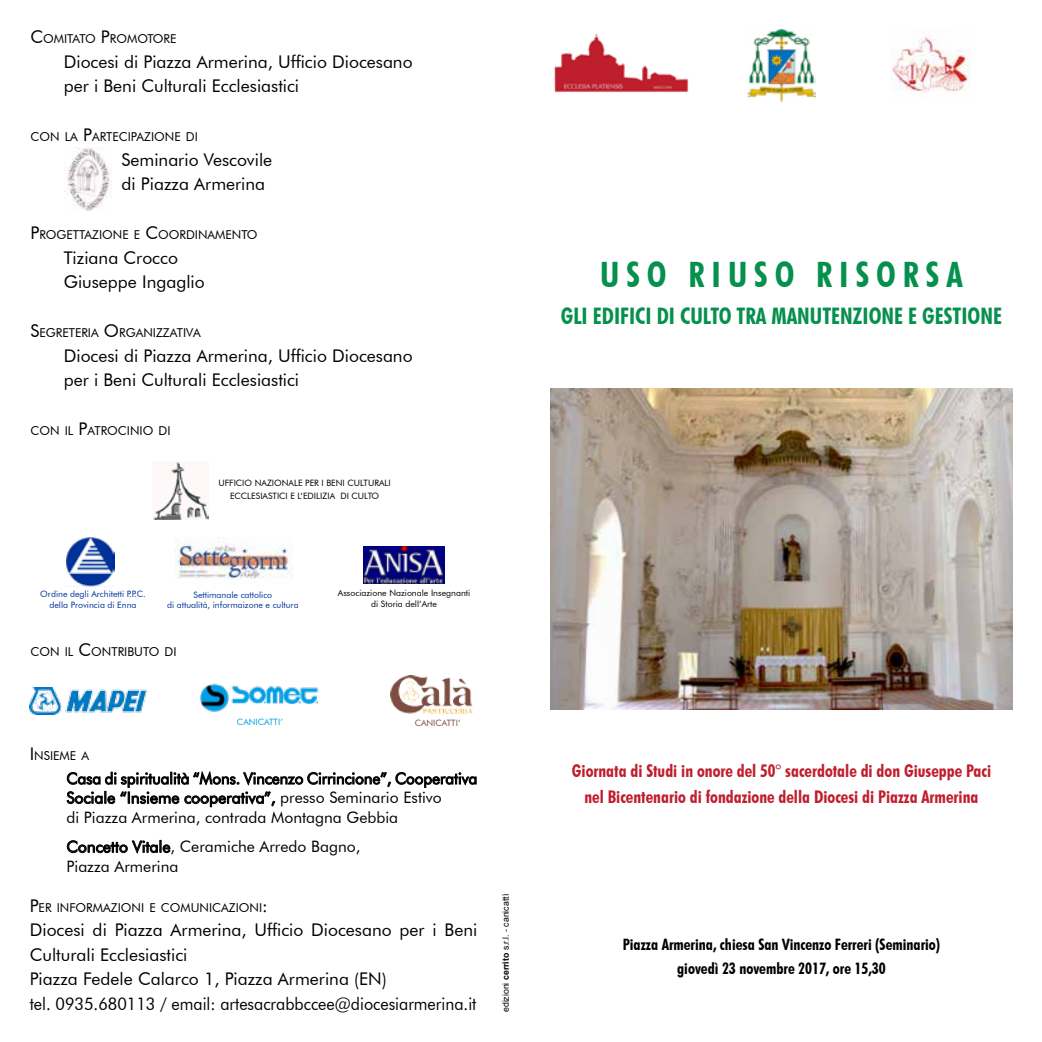
<style>
.page{position:relative;width:1042px;height:1042px;background:#fff}
.page>*{position:absolute;margin:0;border:0;box-sizing:border-box;transform-origin:0 0}
.t1{font:700 condensed 35px "Futura BT";letter-spacing:.2em;color:#05904d}
.t2{font:700 condensed 22.75px "Futura BT";color:#05904d}
.t3{font:17.5px/24.5px "Futura BT";color:#000}
.t4{font:700 condensed 17.5px/26.2px "Futura BT";color:#bf1e2d;text-align:center}
.t5{font:15.75px/19.2px "Futura BT";color:#000}
.t6{font:700 condensed 15.75px/23.6px "Futura BT";color:#000;text-align:center}
.t7{font:12.25px "Futura BT";color:#000}
.t8{font:8.75px/13.1px "Futura BT";color:#000;text-align:center}
.t9{font:8.75px/10.5px "Futura BT";color:#039;text-align:center}
.t10{font:8.75px "Arial";color:#000}
.t11{font:8.75px "Futura BT";color:#009fe3}
.t12{font:8.75px "Futura BT";color:#7c4d40}
.s1{font-size:17.5px}
.s2{font-weight:700}
</style>
<div class="page">
<img style="left:554px;top:34px;width:135px;height:59px">
<img style="left:748px;top:30px;width:67px;height:71px">
<img style="left:891px;top:36px;width:79px;height:56px">
<img style="left:551px;top:389px;width:461px;height:320px">
<img style="left:64px;top:148px;width:47px;height:63px">
<img style="left:153px;top:462px;width:55px;height:58px">
<img style="left:30px;top:687px;width:117px;height:28px">
<img style="left:390px;top:675px;width:82px;height:38px">
<img style="left:176px;top:538px;width:117px;height:41px">
<img style="left:364px;top:547px;width:80px;height:36px">
<img style="left:200px;top:683px;width:119px;height:29px">
<div style="left:228px;top:704px;width:92px;height:15px;background:#fff"></div>
<svg style="left:67px;top:771px;width:409px;height:36px"></svg>
<svg style="left:67px;top:840px;width:103px;height:13px"></svg>
<img style="left:66px;top:538px;width:48px;height:48px">
<p class="t7" style="left:31px;top:31px;width:147px"><span class="s1">C</span>OMITATO <span class="s1">P</span>ROMOTORE</p>
<p class="t3" style="left:64px;top:49px;width:350px">Diocesi di Piazza Armerina, Ufficio Diocesano per i Beni Culturali Ecclesiastici</p>
<p class="t7" style="left:31px;top:129px;width:169px">CON LA <span class="s1">P</span>ARTECIPAZIONE DI</p>
<p class="t3" style="left:122px;top:147px;width:152px">Seminario Vescovile di Piazza Armerina</p>
<p class="t7" style="left:31px;top:227px;width:229px"><span class="s1">P</span>ROGETTAZIONE E <span class="s1">C</span>OORDINAMENTO</p>
<p class="t3" style="left:64px;top:245px;width:142px">Tiziana Crocco<br>Giuseppe Ingaglio</p>
<p class="t7" style="left:31px;top:325px;width:172px"><span class="s1">S</span>EGRETERIA <span class="s1">O</span>RGANIZZATIVA</p>
<p class="t3" style="left:64px;top:343px;width:350px">Diocesi di Piazza Armerina, Ufficio Diocesano per i Beni Culturali Ecclesiastici</p>
<p class="t7" style="left:31px;top:423px;width:141px">CON IL <span class="s1">P</span>ATROCINIO DI</p>
<p class="t8" style="left:218px;top:476px;width:174px">UFFICIO NAZIONALE PER I BENI CULTURALI<br>ECCLESIASTICI E L’EDILIZIA DI CULTO</p>
<p class="t9" style="left:40px;top:589px;width:107px">Ordine degli Architetti P.P.C. della Provincia di Enna</p>
<p class="t9" style="left:167px;top:589px;width:133px">Settimanale cattolico<br>di attualità, informaizone e cultura</p>
<p class="t7" style="left:31px;top:644px;width:148px">CON IL <span class="s1">C</span>ONTRIBUTO DI</p>
<p class="t8" style="left:338px;top:588px;width:134px;line-height:10.5px">Associazione Nazionale Insegnanti di Storia dell’Arte</p>
<p class="t11" style="left:237px;top:716px;width:47px">CANICATTI’</p>
<p class="t12" style="left:415px;top:718px;width:47px">CANICATTI’</p>
<p class="t7" style="left:30px;top:748px;width:61px"><span class="s1">I</span> NSIEME A</p>
<p class="t5" style="left:67px;top:769px;width:412px">Casa di spiritualità “Mons. Vincenzo Cirrincione”, Cooperativa<br>Sociale “Insieme cooperativa”, presso Seminario Estivo<br>di Piazza Armerina, contrada Montagna Gebbia</p>
<p class="t5" style="left:67px;top:837px;width:295px">Concetto Vitale, Ceramiche Arredo Bagno,<br>Piazza Armerina</p>
<p class="t7" style="left:30px;top:900px;width:239px"><span class="s1">P</span>ER INFORMAZIONI E COMUNICAZIONI<span class="s1">:</span></p>
<p class="t3" style="left:30px;top:917px;width:449px">Diocesi di Piazza Armerina, Ufficio Diocesano per i Beni Culturali Ecclesiastici<br>Piazza Fedele Calarco 1, Piazza Armerina (EN)<br>tel. 0935.680113 / email: artesacrabbccee@diocesiarmerina.it</p>
<p class="t10" style="left:500px;top:1012px;width:120px;rotate:-90deg">edizioni <span class="s2">cerrito</span> s.r.l. - canicattì</p>
<h1 class="t1" style="left:600px;top:254px;width:364px">USO RIUSO RISORSA</h1>
<h2 class="t2" style="left:561px;top:302px;width:443px">GLI EDIFICI DI CULTO TRA MANUTENZIONE E GESTIONE</h2>
<p class="t4" style="left:572px;top:757px;width:421px">Giornata di Studi in onore del 50° sacerdotale di don Giuseppe Paci nel Bicentenario di fondazione della Diocesi di Piazza Armerina</p>
<p class="t6" style="left:623px;top:933px;width:319px">Piazza Armerina, chiesa San Vincenzo Ferreri (Seminario) giovedì 23 novembre 2017, ore 15,30</p>
</div>
